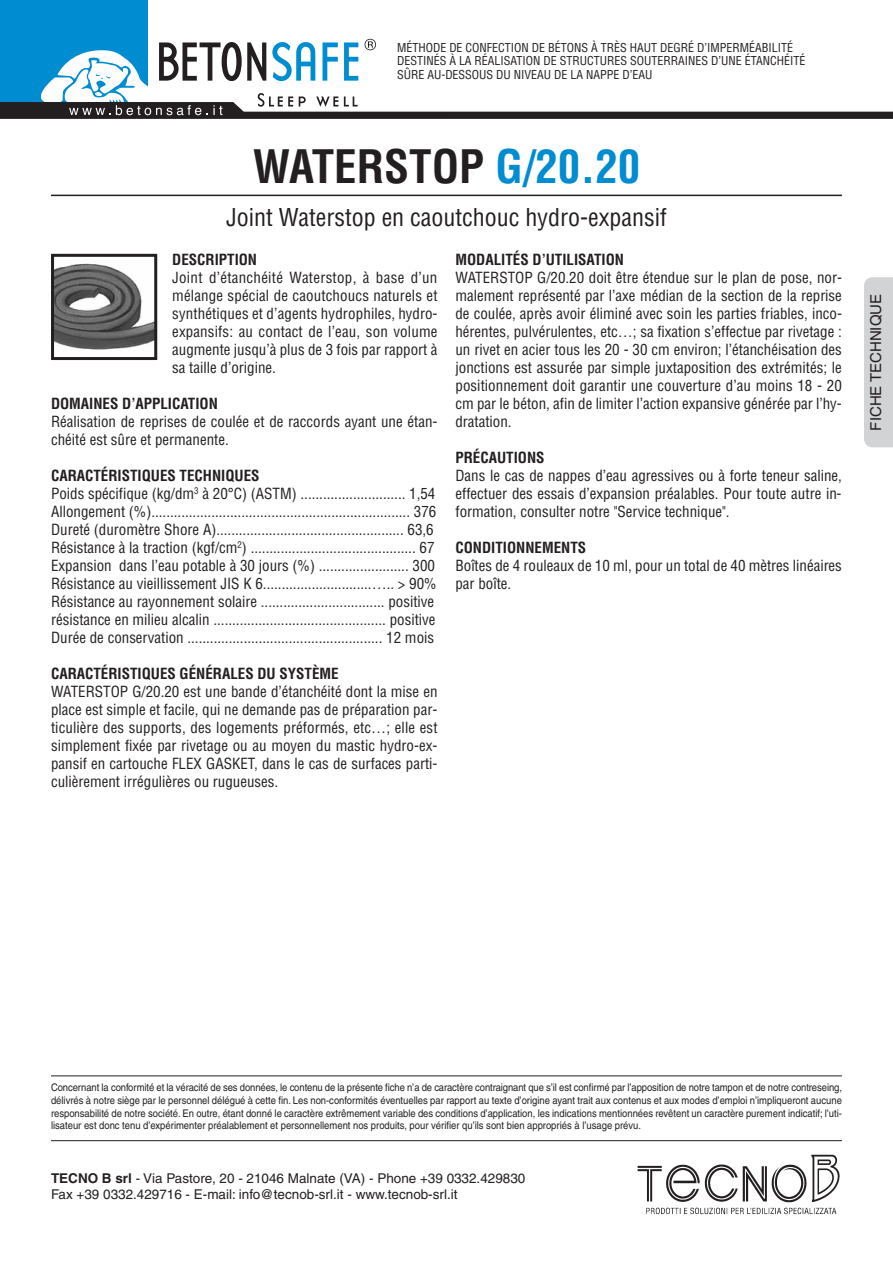
<style>
.page{position:relative;width:893px;height:1263px;background:#fff}
.page>*{position:absolute;margin:0;border:0;box-sizing:border-box;transform-origin:0 0}
.t1{font:700 condensed 45px "Helvetica";color:#231f20}
.t2{font:condensed 24px "Helvetica";color:#231f20}
.t3{font:condensed 15px/18px "Helvetica";color:#231f20;text-align:justify}
.t4{font:700 condensed 15px "Helvetica";color:#231f20}
.t5{font:15px "Helvetica";color:#231f20}
.t6{font:13.5px/16.2px "Helvetica";color:#231f20}
.t7{font:condensed 12px/13.5px "Helvetica";color:#231f20}
.t8{font:10.5px/12.6px "Helvetica";color:#231f20;text-align:justify;scale:.9 1}
.s1{color:#008cd0}
.s2{font-weight:700}
</style>
<div class="page">
<svg style="left:0;top:0;width:893px;height:119px"></svg>
<img style="left:637px;top:1154px;width:203px;height:61px">
<hr style="left:51px;top:1075px;width:791px;height:1px;background:#231f20">
<hr style="left:51px;top:1140px;width:791px;height:1px;background:#231f20">
<hr style="left:51px;top:195px;width:791px;height:1px;background:#231f20">
<div style="left:864px;top:277px;width:29px;height:170px;background:#d1d3d4"></div>
<img style="left:55px;top:263px;width:98px;height:87px">
<div style="left:51px;top:254px;width:106px;height:106px;border:3px solid #231f20"></div>
<p class="t7" style="left:397px;top:42px;width:410px">MÉTHODE DE CONFECTION DE BÉTONS À TRÈS HAUT DEGRÉ D’IMPERMÉABILITÉ<br>DESTINÉS À LA RÉALISATION DE STRUCTURES SOUTERRAINES D’UNE ÉTANCHÉITÉ<br>SÛRE AU-DESSOUS DU NIVEAU DE LA NAPPE D’EAU</p>
<h1 class="t1" style="left:253px;top:149px;width:389px">WATERSTOP <span class="s1">G/20.20</span></h1>
<h2 class="t2" style="left:226px;top:208px;width:442px">Joint Waterstop en caoutchouc hydro-expansif</h2>
<p class="t4" style="left:172px;top:253px;width:86px">DESCRIPTION</p>
<p class="t3" style="left:172px;top:269px;width:267px">Joint d’étanchéité Waterstop, à base d’un mélange spécial de caoutchoucs naturels et synthétiques et d’agents hydrophiles, hydro&shy;expansifs: au contact de l’eau, son volume augmente jusqu’à plus de 3 fois par rapport à sa taille d’origine.</p>
<p class="t4" style="left:51px;top:397px;width:168px">DOMAINES D’APPLICATION</p>
<p class="t3" style="left:51px;top:413px;width:388px">Réalisation de reprises de coulée et de raccords ayant une étan&shy;chéité est sûre et permanente.</p>
<p class="t3" style="left:51px;top:467px;width:387px;text-align:left"><span class="s2">CARACTÉRISTIQUES TECHNIQUES<br></span>Poids spécifique (kg/dm<sup>3</sup> à 20°C) (ASTM) ............................ 1,54<br>Allongement (%)..................................................................... 376<br>Dureté (duromètre Shore A).................................................. 63,6<br>Résistance à la traction (kgf/cm<sup>2</sup>) ............................................ 67<br>Expansion dans l’eau potable à 30 jours (%) ........................ 300<br>Résistance au vieillissement JIS K 6.............................….. &gt; 90% Résistance au rayonnement solaire ................................. positive résistance en milieu alcalin .............................................. positive Durée de conservation .................................................... 12 mois</p>
<p class="t4" style="left:51px;top:667px;width:289px">CARACTÉRISTIQUES GÉNÉRALES DU SYSTÈME</p>
<p class="t3" style="left:51px;top:683px;width:388px">WATERSTOP G/20.20 est une bande d’étanchéité dont la mise en place est simple et facile, qui ne demande pas de préparation par&shy;ticulière des supports, des logements préformés, etc…; elle est simplement fixée par rivetage ou au moyen du mastic hydro-ex&shy;pansif en cartouche FLEX GASKET, dans le cas de surfaces parti&shy;culièrement irrégulières ou rugueuses.</p>
<p class="t4" style="left:455px;top:253px;width:170px">MODALITÉS D’UTILISATION</p>
<p class="t3" style="left:455px;top:269px;width:388px">WATERSTOP G/20.20 doit être étendue sur le plan de pose, nor&shy;malement représenté par l’axe médian de la section de la reprise de coulée, après avoir éliminé avec soin les parties friables, inco&shy;hérentes, pulvérulentes, etc…; sa fixation s’effectue par rivetage : un rivet en acier tous les 20 - 30 cm environ; l’étanchéisation des jonctions est assurée par simple juxtaposition des extrémités; le positionnement doit garantir une couverture d’au moins 18 - 20 cm par le béton, afin de limiter l’action expansive générée par l’hy&shy;dratation.</p>
<p class="t4" style="left:455px;top:451px;width:91px">PRÉCAUTIONS</p>
<p class="t3" style="left:455px;top:467px;width:388px">Dans le cas de nappes d’eau agressives ou à forte teneur saline, effectuer des essais d’expansion préalables. Pour toute autre in&shy;formation, consulter notre "Service technique".</p>
<p class="t4" style="left:455px;top:541px;width:132px">CONDITIONNEMENTS</p>
<p class="t3" style="left:455px;top:557px;width:388px">Boîtes de 4 rouleaux de 10 ml, pour un total de 40 mètres linéaires par boîte.</p>
<p class="t5" style="left:870px;top:431px;width:138px;rotate:-90deg">FICHE TECHNIQUE</p>
<p class="t8" style="left:51px;top:1082px;width:880px">Concernant la conformité et la véracité de ses données, le contenu de la présente fiche n’a de caractère contraignant que s’il est confirmé par l’apposition de notre tampon et de notre contreseing, délivrés à notre siège par le personnel délégué à cette fin. Les non-conformités éventuelles par rapport au texte d’origine ayant trait aux contenus et aux modes d’emploi n’impliqueront aucune responsabilité de notre société. En outre, étant donné le caractère extrêmement variable des conditions d’application, les indications mentionnées revêtent un caractère purement indicatif; l’uti&shy;lisateur est donc tenu d’expérimenter préalablement et personnellement nos produits, pour vérifier qu’ils sont bien appropriés à l’usage prévu.</p>
<p class="t6" style="left:51px;top:1172px;width:476px"><span class="s2">TECNO B srl</span> - Via Pastore, 20 - 21046 Malnate (VA) - Phone +39 0332.429830<br>Fax +39 0332.429716 - E-mail: info@tecnob-srl.it - www.tecnob-srl.it</p>
</div>
